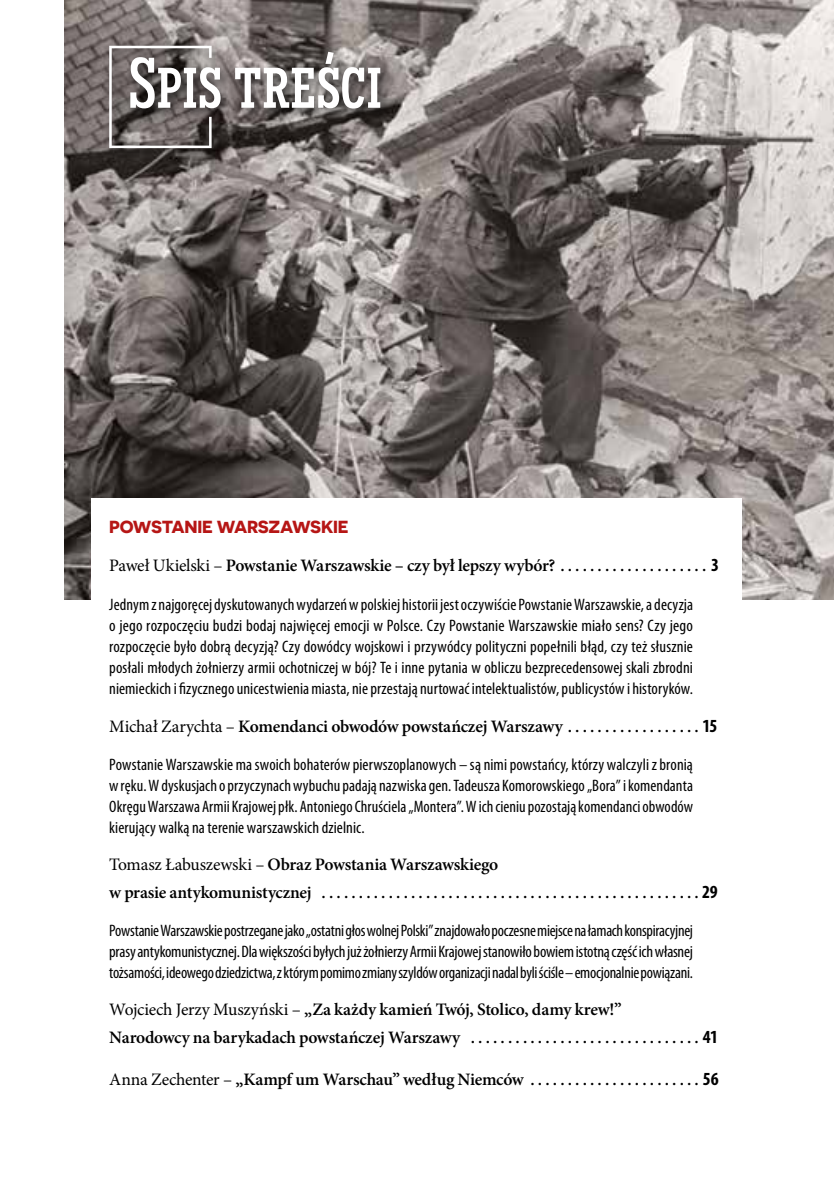
<style>
.page{position:relative;width:834px;height:1191px;background:#fff}
.page>*{position:absolute;margin:0;border:0;box-sizing:border-box;transform-origin:0 0}
.t1{font:500 71.4px "Novecentoslabcondensed";color:#fff}
.t2{font:600 17.5px/28px "Minion Pro";letter-spacing:-.015em;color:#000}
.t3{font:700 17.5px "Novecentosanswide";letter-spacing:-.02em;color:#b61615}
.t4{font:condensed 16.62px/21px "Myriad Pro";color:#000;text-align:justify}
.s1{font-weight:400}
.s2{font-family:"Myriad Pro";font-weight:700;font-stretch:condensed;font-size:18.55px}
</style>
<div class="page">
<img style="left:64px;top:0;width:769px;height:599px">
<div style="left:91px;top:498px;width:650px;height:233px;background:#fff"></div>
<div style="left:102px;top:38px;width:292px;height:124px;background:#000;opacity:.75"></div>
<svg style="left:109px;top:46px;width:102px;height:102px;background:#696362"></svg>
<h1 class="t1" style="left:128px;top:42px;width:255px">Spis treści</h1>
<p class="t3" style="left:109px;top:516px;width:241px">POWSTANIE WARSZAWSKIE</p>
<p class="t2" style="left:109px;top:551px;width:611px"><span class="s1">Paweł Ukielski –</span> Powstanie Warszawskie – czy był lepszy wybór? . . . . . . . . . . . . . . . . . . . <span class="s2">3</span></p>
<p class="t4" style="left:109px;top:594px;width:585px">Jednym z najgoręcej dyskutowanych wydarzeń w polskiej historii jest oczywiście Powstanie Warszawskie, a decyzja o jego rozpoczęciu budzi bodaj najwięcej emocji w Polsce. Czy Powstanie Warszawskie miało sens? Czy jego rozpoczęcie było dobrą decyzją? Czy dowódcy wojskowi i przywódcy polityczni popełnili błąd, czy też słusznie posłali młodych żołnierzy armii ochotniczej w bój? Te i inne pytania w obliczu bezprecedensowej skali zbrodni niemieckich i fizycznego unicestwienia miasta, nie przestają nurtować intelektualistów, publicystów i historyków.</p>
<p class="t2" style="left:109px;top:712px;width:609px"><span class="s1">Michał Zarychta –</span> Komendanci obwodów powstańczej Warszawy . . . . . . . . . . . . . . . . . <span class="s2">15</span></p>
<p class="t4" style="left:109px;top:754px;width:585px">Powstanie Warszawskie ma swoich bohaterów pierwszoplanowych – są nimi powstańcy, którzy walczyli z bronią w ręku. W dyskusjach o przyczynach wybuchu padają nazwiska gen. Tadeusza Komorowskiego „Bora” i komendanta Okręgu Warszawa Armii Krajowej płk. Antoniego Chruściela „Montera”. W ich cieniu pozostają komendanci obwodów kierujący walką na terenie warszawskich dzielnic.</p>
<p class="t2" style="left:109px;top:850px;width:610px"><span class="s1">Tomasz Łabuszewski –</span> Obraz Powstania Warszawskiego<br>w prasie antykomunistycznej . . . . . . . . . . . . . . . . . . . . . . . . . . . . . . . . . . . . . . . . . . . . . . . . . . <span class="s2">29</span></p>
<p class="t4" style="left:109px;top:920px;width:585px">Powstanie Warszawskie postrzegane jako „ostatni głos wolnej Polski” znajdowało poczesne miejsce na łamach konspiracyjnej prasy antykomunistycznej. Dla większości byłych już żołnierzy Armii Krajowej stanowiło bowiem istotną część ich własnej tożsamości, ideowego dziedzictwa, z którym pomimo zmiany szyldów organizacji nadal byli ściśle – emocjonalnie powiązani.</p>
<p class="t2" style="left:109px;top:995px;width:610px"><span class="s1">Wojciech Jerzy Muszyński –</span> „Za każdy kamień Twój, Stolico, damy krew!”<br>Narodowcy na barykadach powstańczej Warszawy . . . . . . . . . . . . . . . . . . . . . . . . . . . . . . . <span class="s2">41</span></p>
<p class="t2" style="left:109px;top:1065px;width:610px"><span class="s1">Anna Zechenter –</span> „Kampf um Warschau” według Niemców . . . . . . . . . . . . . . . . . . . . . . . <span class="s2">56</span></p>
</div>
